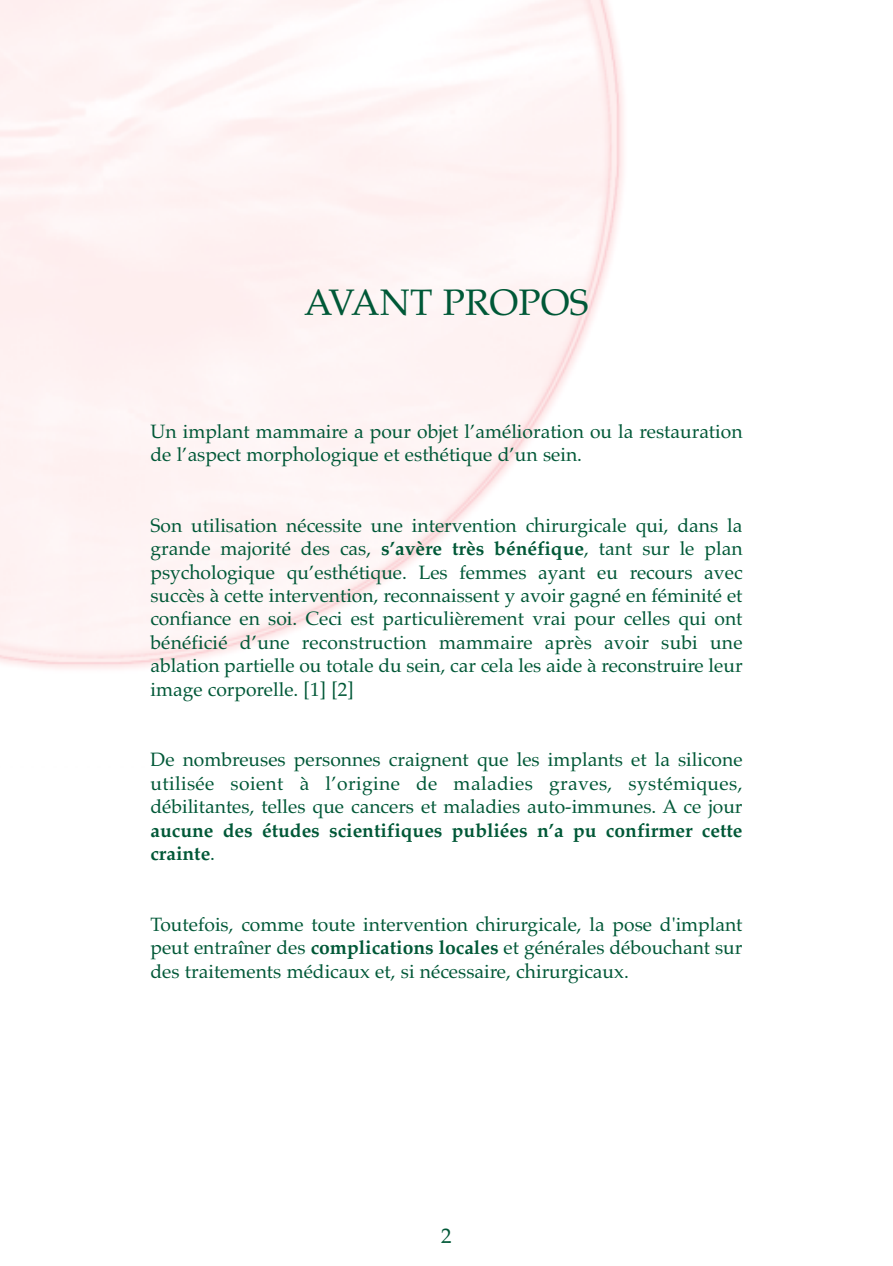
<style>
.page{position:relative;width:893px;height:1266px;background:#fff}
.page>*{position:absolute;margin:0;border:0;box-sizing:border-box;transform-origin:0 0}
.t1{font:36.75px "Palatino";color:#005837}
.t2{font:21px "Palatino";color:#005837}
.t3{font:19.25px/23.4px "Palatino";color:#005837;text-align:justify}
.t4{font:700 19.25px/23.4px "Palatino";color:#005837}
.s1{font-weight:700}
.s2{font-weight:400}
</style>
<div class="page">
<img style="left:0;top:0;width:624px;height:669px">
<h1 class="t1" style="left:304px;top:287px;width:286px">AVANT PROPOS</h1>
<p class="t3" style="left:150px;top:421px;width:593px">Un implant mammaire a pour objet l’amélioration ou la restauration de l’aspect morphologique et esthétique d’un sein.</p>
<p class="t3" style="left:150px;top:515px;width:593px">Son utilisation nécessite une intervention chirurgicale qui, dans la grande majorité des cas, <span class="s1">s’avère très bénéfique</span>, tant sur le plan psychologique qu’esthétique. Les femmes ayant eu recours avec succès à cette intervention, reconnaissent y avoir gagné en féminité et confiance en soi. Ceci est particulièrement vrai pour celles qui ont bénéficié d’une reconstruction mammaire après avoir subi une ablation partielle ou totale du sein, car cela les aide à reconstruire leur image corporelle. [1] [2]</p>
<p class="t3" style="left:150px;top:750px;width:593px">De nombreuses personnes craignent que les implants et la silicone utilisée soient à l’origine de maladies graves, systémiques, débilitantes, telles que cancers et maladies auto-immunes. A ce jour</p>
<p class="t4" style="left:150px;top:820px;width:593px">aucune des études scientifiques publiées n’a pu confirmer cette crainte<span class="s2">.</span></p>
<p class="t3" style="left:150px;top:914px;width:593px">Toutefois, comme toute intervention chirurgicale, la pose d'implant peut entraîner des <span class="s1">complications locales</span> et générales débouchant sur des traitements médicaux et, si nécessaire, chirurgicaux.</p>
<p class="t2" style="left:441px;top:1227px;width:12px">2</p>
</div>
